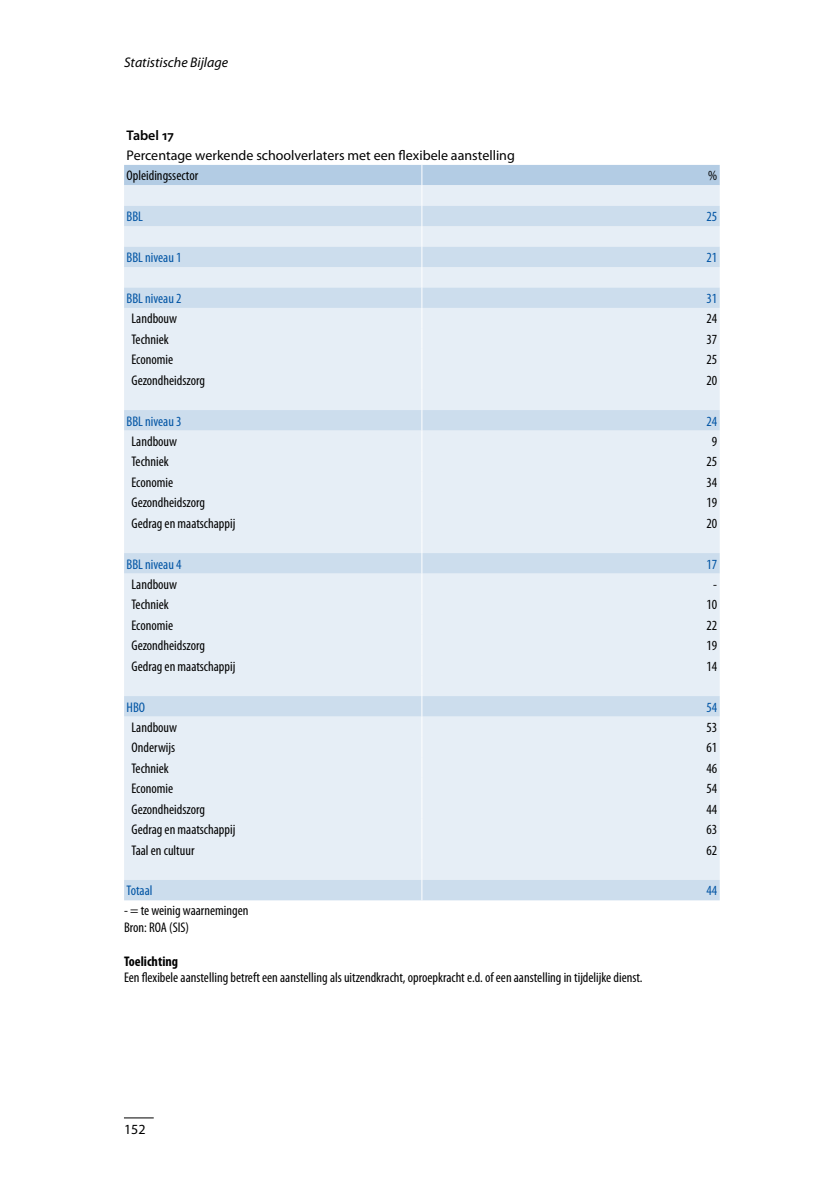
<style>
.page{position:relative;width:819px;height:1191px;background:#fff}
.page>*{position:absolute;margin:0;border:0;box-sizing:border-box;transform-origin:0 0}
.t1{font:condensed 14px/16.8px "Myriad Pro";color:#000}
.t2{font:condensed 14px "Myriad Pro";color:#0054a4}
.t3{font:14px "Myriad Pro";color:#000}
.t4{font:italic 14px "Myriad Pro";color:#000}
.t5{font:700 condensed 14px "Myriad Pro";color:#000}
.t6{font:600 14px "Myriad Pro";color:#000}
</style>
<div class="page">
<hr style="left:124px;top:1117px;width:30px;height:1px;background:#000">
<svg style="left:124px;top:165px;width:595px;height:735px;background:#dfe9f3"></svg>
<p class="t4" style="left:124px;top:54px;width:105px">Statistische Bijlage</p>
<p class="t6" style="left:126px;top:126px;width:49px">Tabel 17</p>
<p class="t3" style="left:126px;top:147px;width:390px">Percentage werkende schoolverlaters met een flexibele aanstelling</p>
<p class="t1" style="left:126px;top:167px;width:73px">Opleidingssector</p>
<p class="t1" style="left:708px;top:167px;width:11px">%</p>
<p class="t2" style="left:126px;top:208px;width:18px">BBL</p>
<p class="t2" style="left:706px;top:208px;width:12px">25</p>
<p class="t2" style="left:126px;top:249px;width:56px">BBL niveau 1</p>
<p class="t2" style="left:706px;top:249px;width:12px">21</p>
<p class="t2" style="left:126px;top:290px;width:56px">BBL niveau 2</p>
<p class="t2" style="left:706px;top:290px;width:12px">31</p>
<p class="t1" style="left:131px;top:310px;width:47px">Landbouw</p>
<p class="t1" style="left:706px;top:310px;width:12px">24</p>
<p class="t1" style="left:131px;top:330px;width:39px">Techniek</p>
<p class="t1" style="left:706px;top:330px;width:12px">37</p>
<p class="t1" style="left:131px;top:351px;width:43px">Economie</p>
<p class="t1" style="left:706px;top:351px;width:12px">25</p>
<p class="t1" style="left:131px;top:371px;width:75px">Gezondheidszorg</p>
<p class="t1" style="left:706px;top:371px;width:12px">20</p>
<p class="t2" style="left:126px;top:412px;width:56px">BBL niveau 3</p>
<p class="t2" style="left:706px;top:412px;width:12px">24</p>
<p class="t1" style="left:131px;top:433px;width:47px">Landbouw</p>
<p class="t1" style="left:711px;top:433px;width:7px">9</p>
<p class="t1" style="left:131px;top:453px;width:39px">Techniek</p>
<p class="t1" style="left:706px;top:453px;width:12px">25</p>
<p class="t1" style="left:131px;top:473px;width:43px">Economie</p>
<p class="t1" style="left:706px;top:473px;width:12px">34</p>
<p class="t1" style="left:131px;top:494px;width:75px">Gezondheidszorg</p>
<p class="t1" style="left:706px;top:494px;width:12px">19</p>
<p class="t1" style="left:131px;top:514px;width:105px">Gedrag en maatschappij</p>
<p class="t1" style="left:706px;top:514px;width:12px">20</p>
<p class="t2" style="left:126px;top:555px;width:56px">BBL niveau 4</p>
<p class="t2" style="left:706px;top:555px;width:12px">17</p>
<p class="t1" style="left:131px;top:576px;width:47px">Landbouw</p>
<p class="t1" style="left:713px;top:576px;width:5px">-</p>
<p class="t1" style="left:131px;top:596px;width:39px">Techniek</p>
<p class="t1" style="left:706px;top:596px;width:12px">10</p>
<p class="t1" style="left:131px;top:616px;width:43px">Economie</p>
<p class="t1" style="left:706px;top:616px;width:12px">22</p>
<p class="t1" style="left:131px;top:637px;width:75px">Gezondheidszorg</p>
<p class="t1" style="left:706px;top:637px;width:12px">19</p>
<p class="t1" style="left:131px;top:657px;width:105px">Gedrag en maatschappij</p>
<p class="t1" style="left:706px;top:657px;width:12px">14</p>
<p class="t2" style="left:126px;top:698px;width:20px">HBO</p>
<p class="t2" style="left:706px;top:698px;width:12px">54</p>
<p class="t1" style="left:131px;top:719px;width:47px">Landbouw</p>
<p class="t1" style="left:706px;top:719px;width:12px">53</p>
<p class="t1" style="left:131px;top:739px;width:45px">Onderwijs</p>
<p class="t1" style="left:706px;top:739px;width:12px">61</p>
<p class="t1" style="left:131px;top:759px;width:39px">Techniek</p>
<p class="t1" style="left:706px;top:759px;width:12px">46</p>
<p class="t1" style="left:131px;top:780px;width:43px">Economie</p>
<p class="t1" style="left:706px;top:780px;width:12px">54</p>
<p class="t1" style="left:131px;top:800px;width:75px">Gezondheidszorg</p>
<p class="t1" style="left:706px;top:800px;width:12px">44</p>
<p class="t1" style="left:131px;top:821px;width:105px">Gedrag en maatschappij</p>
<p class="t1" style="left:706px;top:821px;width:12px">63</p>
<p class="t1" style="left:131px;top:841px;width:64px">Taal en cultuur</p>
<p class="t1" style="left:706px;top:841px;width:12px">62</p>
<p class="t2" style="left:126px;top:882px;width:27px">Totaal</p>
<p class="t2" style="left:706px;top:882px;width:12px">44</p>
<p class="t1" style="left:124px;top:902px;width:126px">- = te weinig waarnemingen<br>Bron: ROA (SIS)</p>
<p class="t5" style="left:124px;top:952px;width:56px">Toelichting</p>
<p class="t1" style="left:124px;top:969px;width:520px">Een flexibele aanstelling betreft een aanstelling als uitzendkracht, oproepkracht e.d. of een aanstelling in tijdelijke dienst.</p>
<p class="t3" style="left:124px;top:1120px;width:23px">152</p>
</div>
